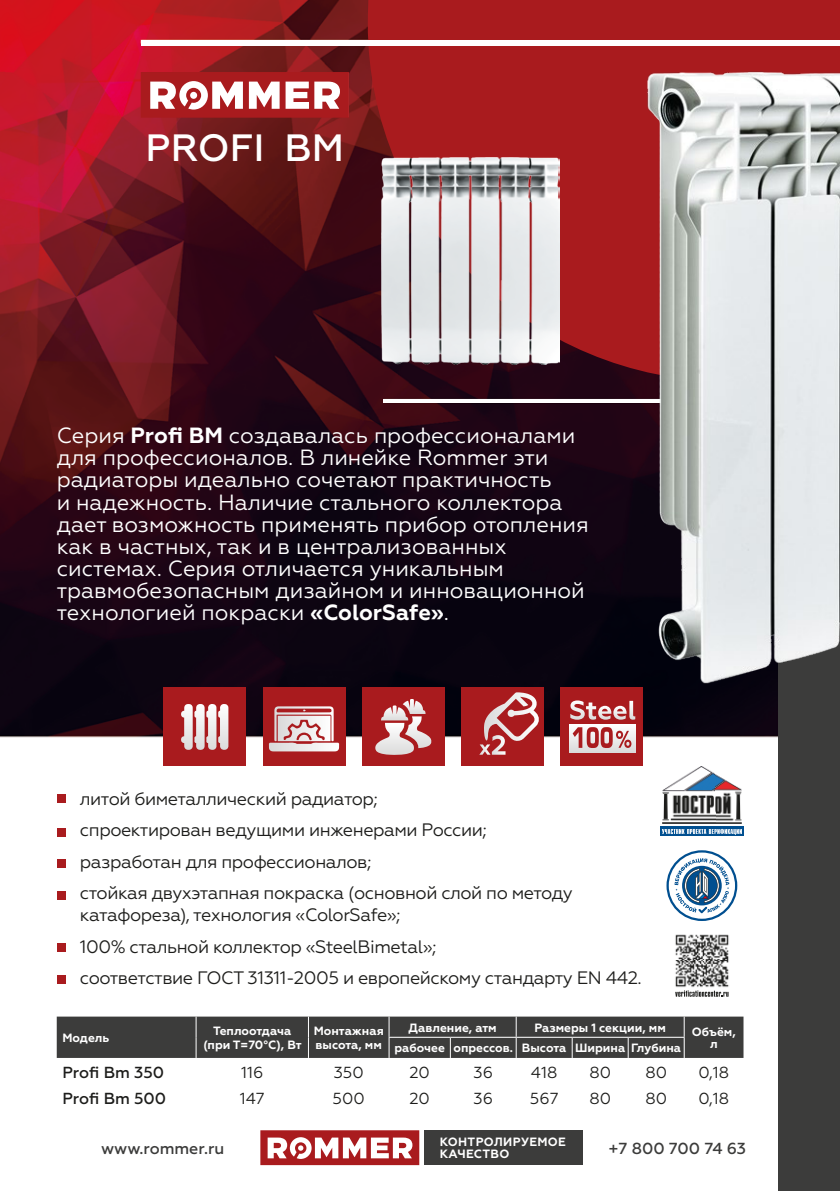
<style>
.page{position:relative;width:840px;height:1191px;background:#fff}
.page>*{position:absolute;margin:0;border:0;box-sizing:border-box;transform-origin:0 0}
.t1{font:500 38px "Geometria";color:#fff}
.t2{font:22px/22px "Geometria";color:#fff}
.t3{font:18px/31.6px "Geometria";letter-spacing:-.025em;color:#1d1d1b}
.t4{font:16px "Geometria";color:#1d1d1b}
.t5{font:500 16px "Geometria";color:#3c3c3b}
.t6{font:500 16px "Geometria";color:#1d1d1b}
.t7{font:700 12px/14.4px "Geometria";color:#fff;text-align:center}
.t8{font:700 12px "Geometria";letter-spacing:.03em;color:#fff}
.s1{font-weight:700}
</style>
<div class="page">
<img style="left:0;top:0;width:777px;height:1166px">
<div style="left:777px;top:346px;width:62px;height:845px;background:#3c3c3b"></div>
<svg style="left:141px;top:72px;width:208px;height:46px"></svg>
<svg style="left:260px;top:1130px;width:159px;height:35px"></svg>
<div style="left:424px;top:1130px;width:159px;height:35px;background:#3c3c3b"></div>
<svg style="left:367px;top:0;width:472px;height:381px;background:#9b1b1f"></svg>
<hr style="left:383px;top:399px;width:456px;height:3px;background:#fff">
<div style="left:141px;top:40px;width:698px;height:5px;background:#fff"></div>
<svg style="left:57px;top:1016px;width:686px;height:42px;background:#414140"></svg>
<img style="left:633px;top:66px;width:206px;height:627px">
<img style="left:381px;top:157px;width:178px;height:207px">
<div style="left:163px;top:687px;width:83px;height:79px;background:#a91b1e"></div>
<svg style="left:181px;top:704px;width:47px;height:46px"></svg>
<div style="left:560px;top:687px;width:83px;height:79px;background:#a91b1e"></div>
<div style="left:569px;top:724px;width:66px;height:28px;background:linear-gradient(to bottom,#fff,#dbd6d5)"></div>
<svg style="left:570px;top:700px;width:65px;height:19px"></svg>
<svg style="left:572px;top:727px;width:59px;height:21px"></svg>
<div style="left:461px;top:687px;width:82px;height:79px;background:#a91b1e"></div>
<svg style="left:479px;top:692px;width:60px;height:62px"></svg>
<div style="left:262px;top:687px;width:83px;height:79px;background:#a91b1e"></div>
<svg style="left:268px;top:706px;width:71px;height:45px"></svg>
<div style="left:361px;top:687px;width:83px;height:79px;background:#a91b1e"></div>
<svg style="left:375px;top:699px;width:56px;height:56px"></svg>
<div style="left:57px;top:827px;width:9px;height:9px;background:#a91b1e"></div>
<div style="left:57px;top:794px;width:9px;height:9px;background:#a91b1e"></div>
<div style="left:57px;top:859px;width:9px;height:9px;background:#a91b1e"></div>
<div style="left:57px;top:890px;width:9px;height:9px;background:#a91b1e"></div>
<div style="left:57px;top:975px;width:9px;height:9px;background:#a91b1e"></div>
<div style="left:57px;top:942px;width:9px;height:9px;background:#a91b1e"></div>
<div style="left:660px;top:826px;width:83px;height:10px;background:#004f90"></div>
<img style="left:662px;top:766px;width:79px;height:58px">
<svg style="left:662px;top:829px;width:79px;height:5px"></svg>
<svg style="left:666px;top:850px;width:70px;height:71px"></svg>
<svg style="left:668px;top:852px;width:66px;height:66px"></svg>
<svg style="left:674px;top:858px;width:54px;height:55px"></svg>
<img style="left:670px;top:929px;width:62px;height:62px">
<svg style="left:675px;top:990px;width:53px;height:6px"></svg>
<h1 class="t1" style="left:145px;top:126px;width:200px">PROFI BM</h1>
<p class="t2" style="left:57px;top:425px;width:533px">Серия <span class="s1">Profi BM</span> создавалась профессионалами для профессионалов. В линейке Rommer эти радиаторы идеально сочетают практичность<br>и надежность. Наличие стального коллектора дает возможность применять прибор отопления как в частных, так и в централизованных системах. Серия отличается уникальным травмобезопасным дизайном и инновационной технологией покраски <span class="s1">«ColorSafe»</span>.</p>
<p class="t3" style="left:80px;top:782px;width:494px">литой биметаллический радиатор;<br>спроектирован ведущими инженерами России; разработан для профессионалов;<br>стойкая двухэтапная покраска (основной слой по методу</p>
<p class="t3" style="left:80px;top:899px;width:563px">катафореза), технология «ColorSafe»;<br>100% стальной коллектор «SteelBimetal»;<br>соответствие ГОСТ 31311-2005 и европейскому стандарту EN 442.</p>
<p class="t7" style="left:62px;top:1030px;width:48px">Модель</p>
<p class="t7" style="left:203px;top:1023px;width:100px">Теплоотдача (при T=70°C), Вт</p>
<p class="t7" style="left:313px;top:1023px;width:71px;text-align:left">Монтажная высота, мм</p>
<p class="t7" style="left:408px;top:1020px;width:89px">Давление, атм</p>
<p class="t7" style="left:534px;top:1020px;width:133px">Размеры 1 секции, мм</p>
<p class="t7" style="left:691px;top:1026px;width:45px;line-height:12px">Объём, л</p>
<p class="t7" style="left:394px;top:1041px;width:288px">рабочее опрессов. Высота Ширина Глубина</p>
<p class="t6" style="left:62px;top:1062px;width:103px">Profi Bm 350</p>
<p class="t4" style="left:241px;top:1062px;width:24px">116</p>
<p class="t4" style="left:333px;top:1062px;width:31px">350</p>
<p class="t4" style="left:409px;top:1062px;width:22px">20</p>
<p class="t4" style="left:473px;top:1062px;width:21px">36</p>
<p class="t4" style="left:530px;top:1062px;width:28px">418</p>
<p class="t4" style="left:589px;top:1062px;width:23px">80</p>
<p class="t4" style="left:645px;top:1062px;width:23px">80</p>
<p class="t4" style="left:698px;top:1062px;width:32px">0,18</p>
<p class="t6" style="left:62px;top:1089px;width:105px">Profi Bm 500</p>
<p class="t4" style="left:240px;top:1089px;width:26px">147</p>
<p class="t4" style="left:332px;top:1089px;width:34px">500</p>
<p class="t4" style="left:409px;top:1089px;width:22px">20</p>
<p class="t4" style="left:473px;top:1089px;width:21px">36</p>
<p class="t4" style="left:529px;top:1089px;width:30px">567</p>
<p class="t4" style="left:589px;top:1089px;width:23px">80</p>
<p class="t4" style="left:645px;top:1089px;width:23px">80</p>
<p class="t4" style="left:698px;top:1089px;width:32px">0,18</p>
<p class="t8" style="left:439px;top:1135px;width:128px">КОНТРОЛИРУЕМОЕ</p>
<p class="t5" style="left:101px;top:1139px;width:125px">www.rommer.ru</p>
<p class="t8" style="left:439px;top:1147px;width:71px">КАЧЕСТВО</p>
<p class="t5" style="left:608px;top:1139px;width:139px">+7 800 700 74 63</p>
</div>
